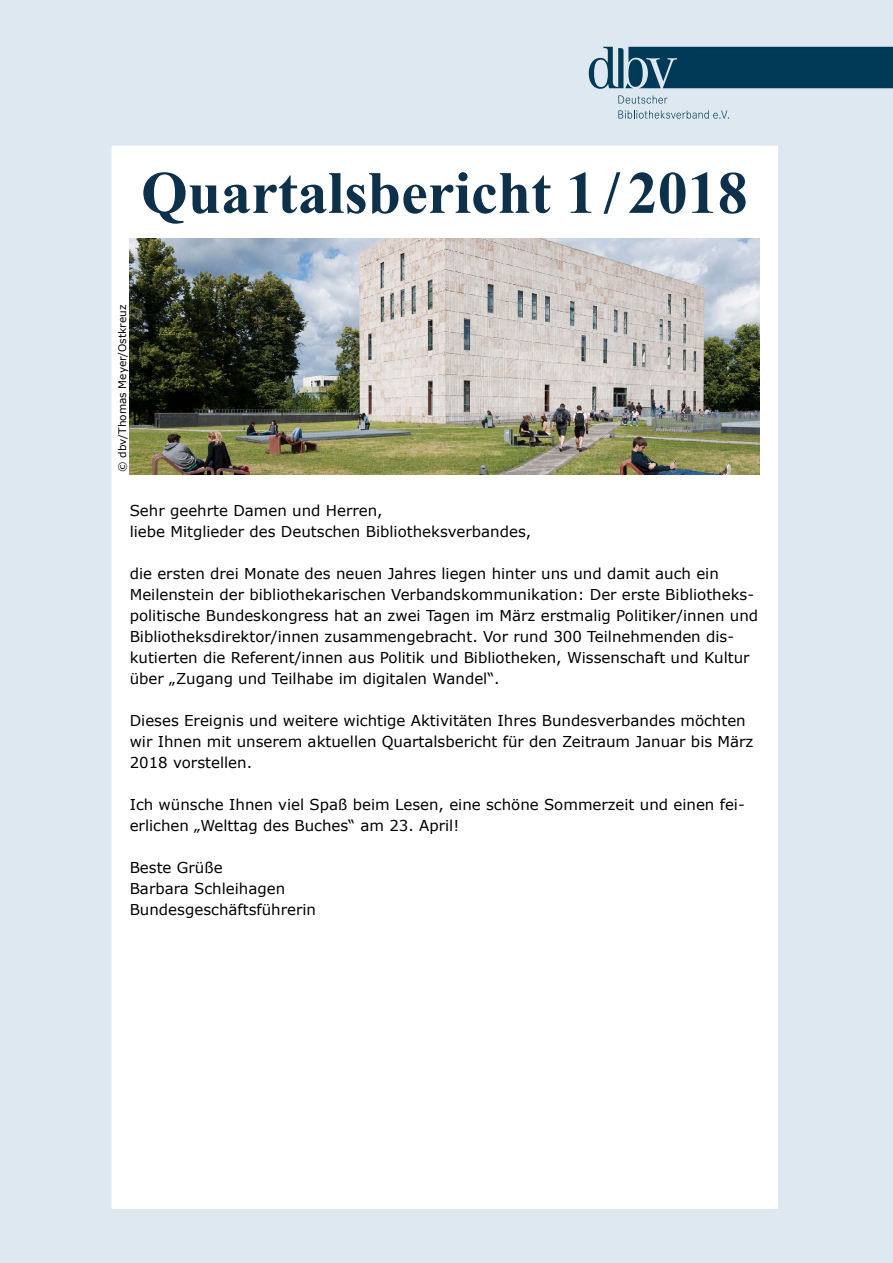
<style>
.page{position:relative;width:893px;height:1263px;background:#fff}
.page>*{position:absolute;margin:0;border:0;box-sizing:border-box;transform-origin:0 0}
.t1{font:700 60px "Times New Roman";color:#0d304b}
.t2{font:15px/21px "Verdana";color:#000}
.t3{font:10.5px "Verdana";color:#000}
</style>
<div class="page">
<div style="left:1px;top:1px;width:891px;height:1261px;background:#dee8f0"></div>
<div style="left:112px;top:146px;width:666px;height:1063px;background:#fff"></div>
<img style="left:130px;top:238px;width:629px;height:236px">
<svg style="left:589px;top:47px;width:304px;height:42px;background:#1c506a"></svg>
<svg style="left:618px;top:95px;width:49px;height:9px"></svg>
<svg style="left:618px;top:110px;width:111px;height:9px"></svg>
<h1 class="t1" style="left:141px;top:151px;width:608px">Quartalsbericht 1/ 2018</h1>
<p class="t3" style="left:116px;top:472px;width:169px;rotate:-90deg">© dbv/Thomas Meyer/Ostkreuz</p>
<p class="t2" style="left:130px;top:500px;width:403px">Sehr geehrte Damen und Herren,<br>liebe Mitglieder des Deutschen Bibliotheksverbandes,</p>
<p class="t2" style="left:130px;top:563px;width:630px">die ersten drei Monate des neuen Jahres liegen hinter uns und damit auch ein Meilenstein der bibliothekarischen Verbandskommunikation: Der erste Bibliotheks&shy;politische Bundeskongress hat an zwei Tagen im März erstmalig Politiker/innen und Bibliotheksdirektor/innen zusammengebracht. Vor rund 300 Teilnehmenden dis&shy;kutierten die Referent/innen aus Politik und Bibliotheken, Wissenschaft und Kultur über „Zugang und Teilhabe im digitalen Wandel“.</p>
<p class="t2" style="left:130px;top:710px;width:625px">Dieses Ereignis und weitere wichtige Aktivitäten Ihres Bundesverbandes möchten wir Ihnen mit unserem aktuellen Quartalsbericht für den Zeitraum Januar bis März<br>2018 vorstellen.</p>
<p class="t2" style="left:130px;top:794px;width:617px">Ich wünsche Ihnen viel Spaß beim Lesen, eine schöne Sommerzeit und einen fei&shy;erlichen „Welttag des Buches“ am 23. April!</p>
<p class="t2" style="left:130px;top:857px;width:188px">Beste Grüße<br>Barbara Schleihagen<br>Bundesgeschäftsführerin</p>
</div>
